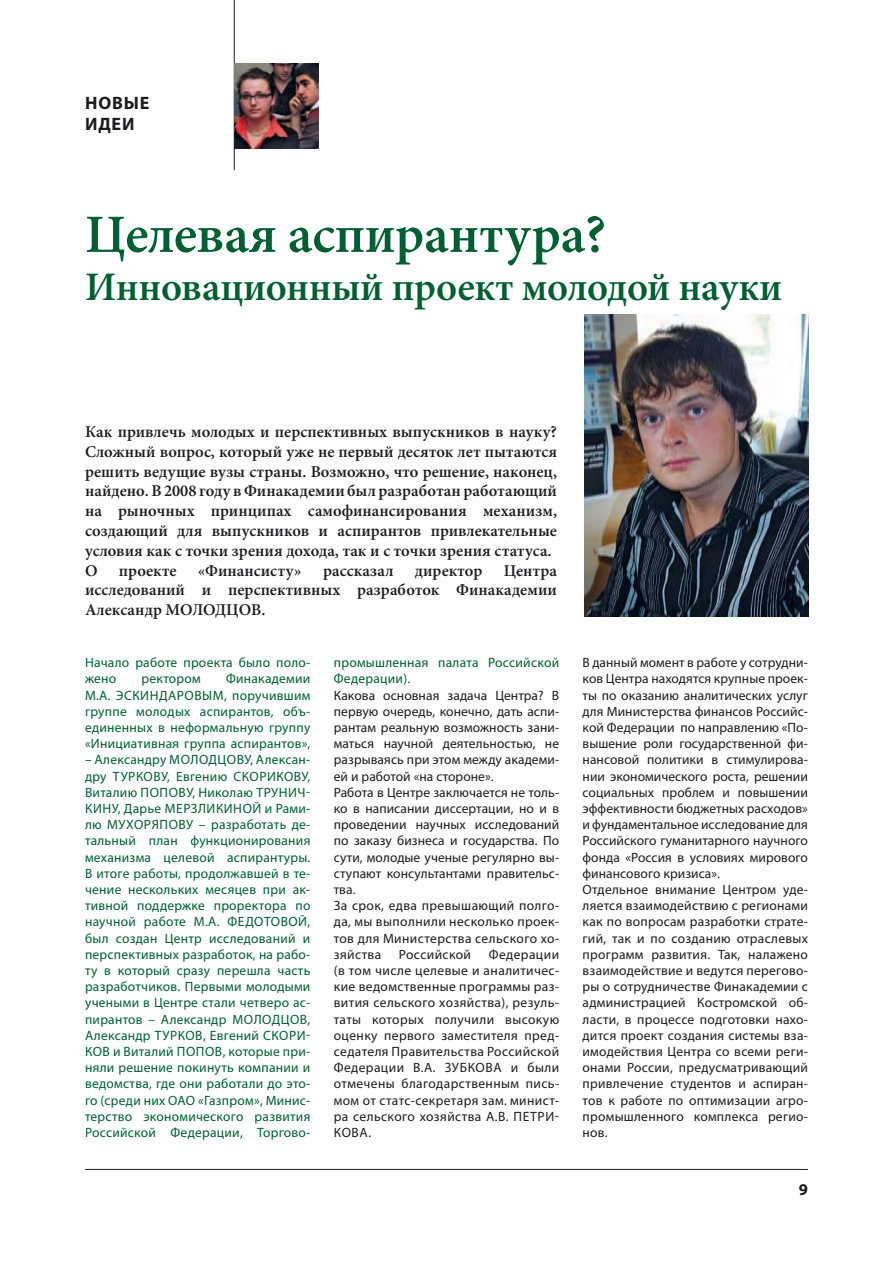
<style>
.page{position:relative;width:893px;height:1263px;background:#fff}
.page>*{position:absolute;margin:0;border:0;box-sizing:border-box;transform-origin:0 0}
.t1{font:600 54px "Minion Pro";letter-spacing:-.01em;color:#005f30}
.t2{font:600 40.5px "Minion Pro";letter-spacing:-.01em;color:#005f30}
.t3{font:700 18px/21.6px "Myriad Pro";letter-spacing:.045em;color:#1b1c20}
.t4{font:600 16.5px/19.8px "Minion Pro";color:#1b1c20}
.t5{font:700 16.5px "Myriad Pro";color:#1b1c20}
.t6{font:13.5px/16.2px "Myriad Pro";letter-spacing:.005em;color:#1b1c20}
.t7{font:13.5px/16.2px "Myriad Pro";letter-spacing:.02em;color:#005f30;text-align:justify}
.t8{font:13.5px "Myriad Pro";letter-spacing:.03em;color:#1b1c20}
</style>
<div class="page">
<hr style="left:85px;top:1169px;width:723px;height:1px;background:#1b1c20">
<hr style="left:234px;top:0;width:1px;height:170px;background:#1b1c20">
<img style="left:584px;top:315px;width:224px;height:301px">
<img style="left:235px;top:64px;width:84px;height:85px">
<h3 class="t3" style="left:85px;top:91px;width:66px">НОВЫЕ<br>ИДЕИ</h3>
<h1 class="t1" style="left:85px;top:202px;width:522px">Целевая аспирантура?</h1>
<h2 class="t2" style="left:85px;top:263px;width:699px">Инновационный проект молодой науки</h2>
<p class="t4" style="left:85px;top:422px;width:473px">Как привлечь молодых и перспективных выпускников в науку?<br>Сложный вопрос, который уже не первый десяток лет пытаются решить ведущие вузы страны. Возможно, что решение, наконец, найдено. В 2008 году в Финакадемии был разработан работающий на рыночных принципах самофинансирования механизм, создающий для выпускников и аспирантов привлекательные условия как с точки зрения дохода, так и с точки зрения статуса.<br>О</p>
<p class="t4" style="left:119px;top:561px;width:59px">проекте</p>
<p class="t4" style="left:198px;top:561px;width:105px">«Финансисту»</p>
<p class="t4" style="left:323px;top:561px;width:72px">рассказал</p>
<p class="t4" style="left:415px;top:561px;width:69px">директор</p>
<p class="t4" style="left:85px;top:561px;width:473px;text-align:justify;text-indent:419px">Центра исследований и перспективных разработок Финакадемии Александр МОЛОДЦОВ .</p>
<p class="t7" style="left:85px;top:654px;width:227px">Начало работе проекта было поло&shy;жено</p>
<p class="t7" style="left:141px;top:670px;width:61px">ректором</p>
<p class="t7" style="left:226px;top:670px;width:86px">Финакадемии</p>
<p class="t7" style="left:85px;top:687px;width:41px">М.А. Эскиндаров</p>
<p class="t7" style="left:85px;top:687px;width:227px;text-indent:117px">ым, поручившим группе молодых аспирантов, объ&shy;единенных в неформальную группу «Инициативная группа аспирантов»,</p>
<p class="t7" style="left:85px;top:751px;width:98px">– Александру Молодцову</p>
<p class="t7" style="left:250px;top:751px;width:62px">, Алексан-</p>
<p class="t7" style="left:85px;top:768px;width:38px">дру Туркову</p>
<p class="t7" style="left:167px;top:768px;width:77px">, Евгению Скорикову</p>
<p class="t7" style="left:308px;top:768px;width:4px">,</p>
<p class="t7" style="left:85px;top:784px;width:68px">Виталию Попову</p>
<p class="t7" style="left:192px;top:784px;width:74px">, Николаю Трунич</p>
<p class="t7" style="left:306px;top:784px;width:6px">-</p>
<p class="t7" style="left:85px;top:800px;width:10px">кину</p>
<p class="t7" style="left:118px;top:800px;width:60px">, Дарье Мерзликино</p>
<p class="t7" style="left:252px;top:800px;width:59px">й и Рами-</p>
<p class="t7" style="left:85px;top:816px;width:52px">лю Мухоряпову</p>
<p class="t7" style="left:85px;top:816px;width:227px;text-indent:114px">– разработать де&shy;тальный план функционирования механизма целевой аспирантуры.<br>В итоге работы, продолжавшей в те&shy;чение нескольких месяцев при ак&shy;тивной поддержке проректора по научной работе М.А. Федотово</p>
<p class="t7" style="left:85px;top:913px;width:227px;text-indent:213px">й, был создан Центр исследований и перспективных разработок, на рабо&shy;ту в который сразу перешла часть разработчиков. Первыми молодыми учеными в Центре стали четверо ас&shy;пирантов – Александр Молодцов</p>
<p class="t7" style="left:308px;top:1011px;width:4px">,</p>
<p class="t7" style="left:85px;top:1027px;width:80px">Александр Турков</p>
<p class="t7" style="left:203px;top:1027px;width:72px">, Евгений Скори</p>
<p class="t7" style="left:306px;top:1027px;width:6px">-</p>
<p class="t7" style="left:85px;top:1043px;width:9px">ков</p>
<p class="t7" style="left:113px;top:1043px;width:77px">и Виталий Попов</p>
<p class="t7" style="left:85px;top:1043px;width:227px;text-indent:138px">, которые при&shy;няли решение покинуть компании и ведомства, где они работали до это&shy;го (среди них ОАО «Газпром», Минис&shy;терство экономического развития Российской Федерации, Торгово-</p>
<p class="t7" style="left:334px;top:654px;width:227px">промышленная палата Российской<br>Федерации).</p>
<p class="t6" style="left:334px;top:687px;width:227px">Какова основная задача Центра? В первую очередь, конечно, дать аспи&shy;рантам реальную возможность зани&shy;маться научной деятельностью, не разрываясь при этом между академи&shy;ей и работой «на стороне».<br>Работа в Центре заключается не толь&shy;ко в написании диссертации, но и в проведении научных исследований по заказу бизнеса и государства. По сути, молодые ученые регулярно вы&shy;ступают консультантами правительс&shy;тва.<br>За срок, едва превышающий полго&shy;да, мы выполнили несколько проек&shy;тов для Министерства сельского хо&shy;зяйства</p>
<p class="t6" style="left:334px;top:946px;width:227px;text-align:justify;text-indent:155px">Федерации (в том числе целевые и аналитичес&shy;кие ведомственные программы раз&shy;вития сельского хозяйства), резуль&shy;таты которых получили высокую оценку первого заместителя пред&shy;седателя Правительства Российской Федерации В.А. Зубкова</p>
<p class="t8" style="left:399px;top:946px;width:74px">Российской</p>
<p class="t6" style="left:334px;top:1059px;width:227px;text-align:justify;text-indent:177px">и были отмечены благодарственным пись&shy;мом от статс-секретаря зам. минист&shy;ра сельского хозяйства А.В. Петри</p>
<p class="t6" style="left:555px;top:1108px;width:6px">-</p>
<p class="t6" style="left:334px;top:1124px;width:10px">кова</p>
<p class="t6" style="left:368px;top:1124px;width:4px">.</p>
<p class="t6" style="left:583px;top:654px;width:227px">В данный момент в работе у сотрудни&shy;ков Центра находятся крупные проек&shy;ты по оказанию аналитических услуг для Министерства финансов Российс&shy;кой Федерации по направлению «По&shy;вышение роли государственной фи&shy;нансовой политики в стимулирова&shy;нии экономического роста, решении социальных проблем и повышении эффективности бюджетных расходов» и фундаментальное исследование для Российского гуманитарного научного фонда «Россия в условиях мирового финансового кризиса».<br>Отдельное внимание Центром уде&shy;ляется взаимодействию с регионами как по вопросам разработки страте&shy;гий, так и по созданию отраслевых программ развития. Так, налажено взаимодействие и ведутся перегово&shy;ры о сотрудничестве Финакадемии с администрацией Костромской об&shy;ласти, в процессе подготовки нахо&shy;дится проект создания системы вза&shy;имодействия Центра со всеми реги&shy;онами России, предусматривающий привлечение студентов и аспиран&shy;тов к работе по оптимизации агро&shy;промышленного комплекса регио&shy;нов.</p>
<p class="t5" style="left:799px;top:1178px;width:11px">9</p>
</div>
